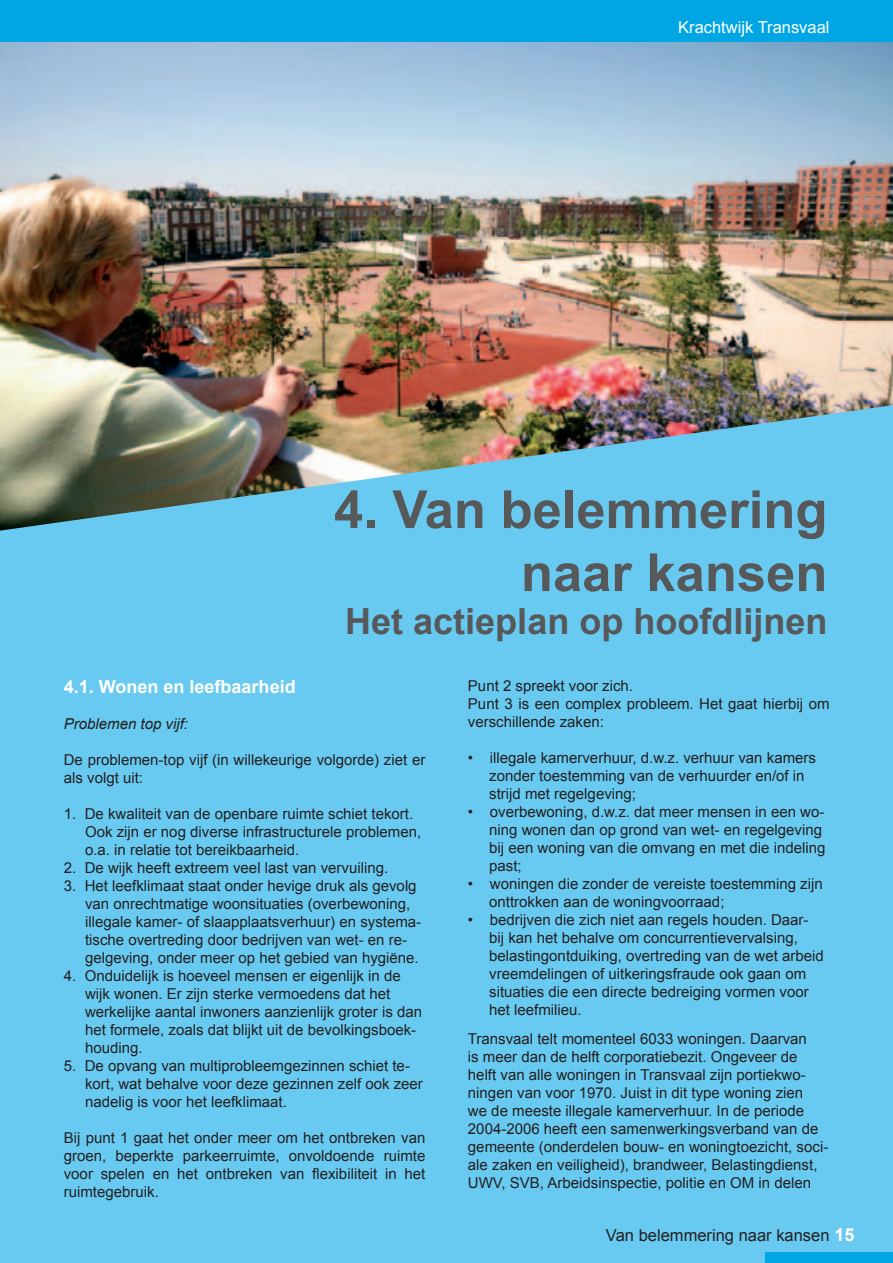
<style>
.page{position:relative;width:893px;height:1263px;background:#fff}
.page>*{position:absolute;margin:0;border:0;box-sizing:border-box;transform-origin:0 0}
.t1{font:700 52.5px/63px "Arial";color:#57585a;text-align:right}
.t2{font:700 36px "Arial";color:#57585a}
.t3{font:700 18px "Arial";color:#fff}
.t4{font:16.5px "Arial";color:#231f20}
.t5{font:16.5px "Arial";color:#fff}
.t6{font:15px/18px "Arial";color:#231f20}
.t7{font:italic 15px "Arial";color:#231f20}
.s1{font-style:inherit}
.s2{font-weight:700;font-size:18px;color:#fff}
</style>
<div class="page">
<div style="left:0;top:831px;width:892px;height:432px;background:#68caf1"></div>
<div style="left:765px;top:1252px;width:127px;height:11px;background:#00a6e4"></div>
<div style="left:0;top:0;width:892px;height:43px;background:#00a6e4"></div>
<img style="left:0;top:43px;width:892px;height:361px">
<svg style="left:0;top:404px;width:892px;height:427px;background:#6bbddb"></svg>
<p class="t5" style="left:678px;top:18px;width:153px">Krachtwijk Transvaal</p>
<h1 class="t1" style="left:334px;top:478px;width:495px">4. Van belemmering naar kansen</h1>
<h2 class="t2" style="left:345px;top:602px;width:484px">Het actieplan op hoofdlijnen</h2>
<p class="t3" style="left:64px;top:677px;width:233px">4.1. Wonen en leefbaarheid</p>
<p class="t7" style="left:64px;top:716px;width:126px">Problemen top vijf:</p>
<p class="t6" style="left:64px;top:751px;width:363px">De problemen-top vijf (in willekeurige volgorde) ziet er als volgt uit:</p>
<p class="t6" style="left:85px;top:805px;width:337px;text-indent:-21px">1. De kwaliteit van de openbare ruimte schiet tekort.<br>Ook zijn er nog diverse infrastructurele problemen, o.a. in relatie tot bereikbaarheid.</p>
<p class="t6" style="left:64px;top:859px;width:326px">2. De wijk heeft extreem veel last van vervuiling.</p>
<p class="t6" style="left:85px;top:877px;width:337px;text-indent:-21px">3. Het leefklimaat staat onder hevige druk als gevolg van onrechtmatige woonsituaties (overbewoning, illegale kamer- of slaapplaatsverhuur) en systema&shy;tische overtreding door bedrijven van wet- en re&shy;gelgeving, onder meer op het gebied van hygiÎne.</p>
<p class="t6" style="left:85px;top:967px;width:338px;text-indent:-21px">4. Onduidelijk is hoeveel mensen er eigenlijk in de wijk wonen. Er zijn sterke vermoedens dat het werkelijke aantal inwoners aanzienlijk groter is dan het formele, zoals dat blijkt uit de bevolkingsboek&shy;houding.</p>
<p class="t6" style="left:85px;top:1057px;width:339px;text-indent:-21px">5. De opvang van multiprobleemgezinnen schiet te&shy;kort, wat behalve voor deze gezinnen zelf ook zeer nadelig is voor het leefklimaat.</p>
<p class="t6" style="left:64px;top:1129px;width:363px;text-align:justify">Bij punt 1 gaat het onder meer om het ontbreken van groen, beperkte parkeerruimte, onvoldoende ruimte voor spelen en het ontbreken van <span class="s1">fl</span>exibiliteit in het ruimtegebruik.</p>
<p class="t6" style="left:468px;top:677px;width:363px">Punt 2 spreekt voor zich.<br>Punt 3 is een complex probleem. Het gaat hierbij om verschillende zaken:</p>
<p class="t6" style="left:468px;top:749px;width:349px">ï illegale kamerverhuur, d.w.z. verhuur van kamers</p>
<p class="t6" style="left:489px;top:767px;width:317px">zonder toestemming van de verhuurder en/of in</p>
<p class="t6" style="left:489px;top:785px;width:148px">strijd met regelgeving;</p>
<p class="t6" style="left:468px;top:803px;width:358px">ï overbewoning, d.w.z. dat meer mensen in een wo-</p>
<p class="t6" style="left:489px;top:821px;width:334px">ning wonen dan op grond van wet- en regelgeving</p>
<p class="t6" style="left:489px;top:839px;width:337px">bij een woning van die omvang en met die indeling</p>
<p class="t6" style="left:489px;top:857px;width:34px">past;</p>
<p class="t6" style="left:468px;top:875px;width:356px">ï woningen die zonder de vereiste toestemming zijn</p>
<p class="t6" style="left:489px;top:893px;width:237px">onttrokken aan de woningvoorraad;</p>
<p class="t6" style="left:468px;top:911px;width:342px">ï bedrijven die zich niet aan regels houden. Daar-</p>
<p class="t6" style="left:489px;top:929px;width:310px">bij kan het behalve om concurrentievervalsing,</p>
<p class="t6" style="left:489px;top:947px;width:336px">belastingontduiking, overtreding van de wet arbeid</p>
<p class="t6" style="left:489px;top:965px;width:318px">vreemdelingen of uitkeringsfraude ook gaan om</p>
<p class="t6" style="left:489px;top:983px;width:321px">situaties die een directe bedreiging vormen voor</p>
<p class="t6" style="left:489px;top:1001px;width:94px">het leefmilieu.</p>
<p class="t6" style="left:468px;top:1030px;width:362px">Transvaal telt momenteel 6033 woningen. Daarvan<br>is meer dan de helft corporatiebezit. Ongeveer de helft van alle woningen in Transvaal zijn portiekwo&shy;ningen van voor 1970. Juist in dit type woning zien<br>we de meeste illegale kamerverhuur. In de periode 2004-2006 heeft een samenwerkingsverband van de gemeente (onderdelen bouw- en woningtoezicht, soci&shy;ale zaken en veiligheid), brandweer, Belastingdienst, UWV, SVB, Arbeidsinspectie, politie en OM in delen</p>
<p class="t4" style="left:606px;top:1226px;width:250px">Van belemmering naar kansen <span class="s2">15</span></p>
</div>
